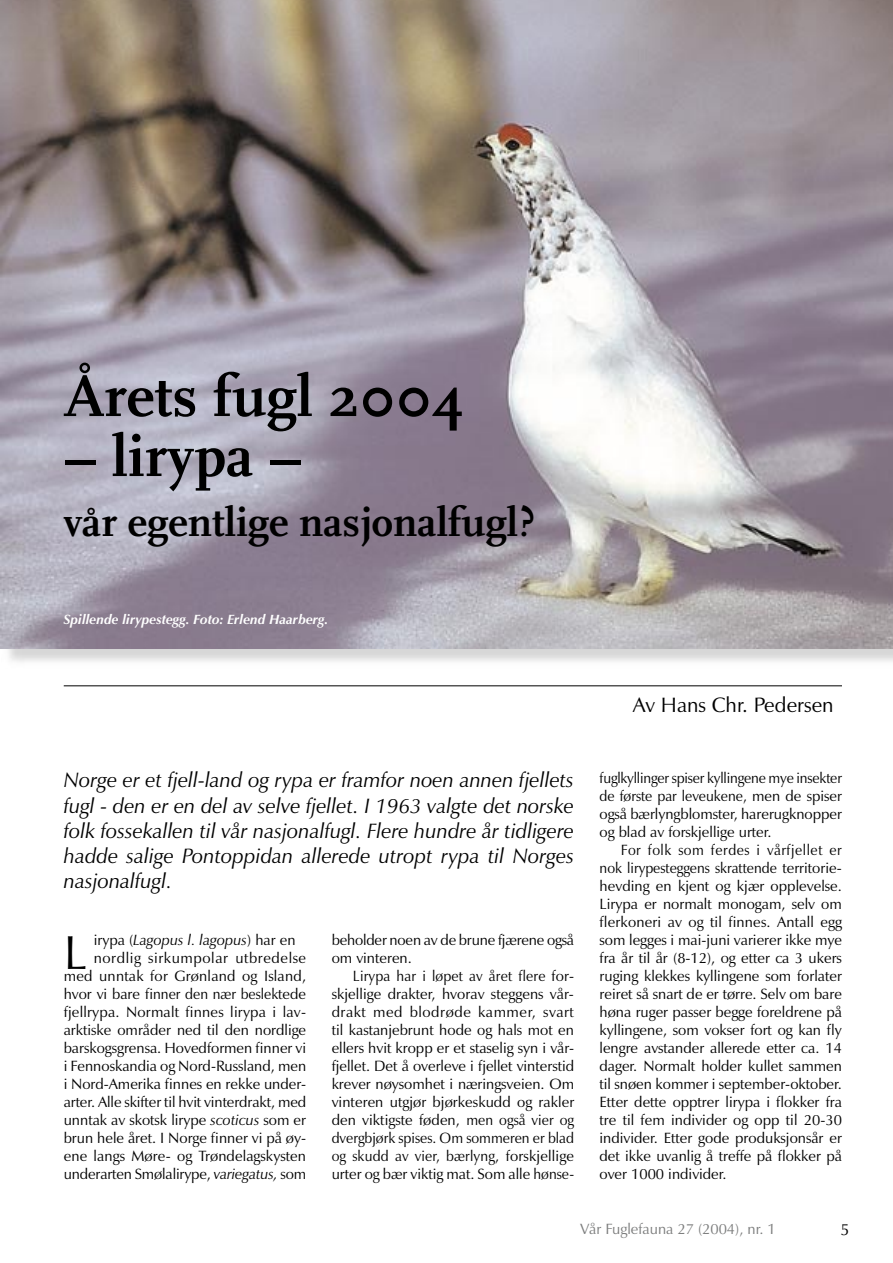
<style>
.page{position:relative;width:893px;height:1263px;background:#fff}
.page>*{position:absolute;margin:0;border:0;box-sizing:border-box;transform-origin:0 0}
.t1{font:700 60px "Scala";color:#000}
.t2{font:48px "Zapf Humanist 601 BT";color:#000}
.t3{font:700 42px "Scala";color:#000}
.t4{font:italic 21px/25.2px "Zapf Humanist 601 BT";color:#000;text-align:justify}
.t5{font:21px "Zapf Humanist 601 BT";color:#000}
.t6{font:16.5px "Zapf Humanist 601 BT";color:#000}
.t7{font:15px/18px "Zapf Humanist 601 BT";color:#000;text-align:justify;scale:.95 1}
.t8{font:15px/18px "Zapf Humanist 601 BT";color:#000}
.t9{font:italic 15px "Zapf Humanist 601 BT";color:#000}
.t10{font:15px "Zapf Humanist 601 BT";letter-spacing:.04em;color:#000}
.t11{font:15px "Zapf Humanist 601 BT";color:#7b7c7c}
.t12{font:italic 700 13.5px "Zapf Humanist 601 BT";color:#fff}
.s1{font-style:normal}
.s2{font-style:italic}
</style>
<div class="page">
<img style="left:0;top:0;width:893px;height:648px">
<h1 class="t1" style="left:64px;top:362px;width:402px">Årets fugl 2004</h1>
<h1 class="t1" style="left:64px;top:422px;width:239px">– lirypa –</h1>
<h3 class="t3" style="left:64px;top:499px;width:473px">vår egentlige nasjonalfugl?</h3>
<p class="t12" style="left:64px;top:611px;width:266px">Spillende lirypestegg. Foto: Erlend Haarberg.</p>
<p class="t4" style="left:64px;top:768px;width:512px">Norge er et fjell-land og rypa er framfor noen annen fjellets fugl - den er en del av selve fjellet. I 1963 valgte det norske folk fossekallen til vår nasjonalfugl. Flere hundre år tidligere hadde salige Pontoppidan allerede utropt rypa til Norges nasjonalfugl.</p>
<p class="t9" style="left:94px;top:930px;width:203px"><span class="s1">irypa (</span>Lagopus l. lagopus<span class="s1">) har en</span></p>
<p class="t10" style="left:94px;top:948px;width:214px">nordlig sirkumpolar utbredelse</p>
<p class="t8" style="left:64px;top:966px;width:244px">med unntak for Grønland og Island,</p>
<p class="t8" style="left:64px;top:984px;width:244px">hvor vi bare finner den nær beslektede</p>
<p class="t8" style="left:64px;top:1002px;width:244px">fjellrypa. Normalt finnes lirypa i lav-</p>
<p class="t8" style="left:64px;top:1020px;width:244px">arktiske områder ned til den nordlige</p>
<p class="t8" style="left:64px;top:1038px;width:244px">barskogsgrensa. Hovedformen finner vi</p>
<p class="t8" style="left:64px;top:1056px;width:244px">i Fennoskandia og Nord-Russland, men</p>
<p class="t8" style="left:64px;top:1074px;width:244px">i Nord-Amerika finnes en rekke under-</p>
<p class="t8" style="left:64px;top:1092px;width:244px">arter. Alle skifter til hvit vinterdrakt, med</p>
<p class="t8" style="left:64px;top:1110px;width:244px">unntak av skotsk lirype <span class="s2">scoticus</span> som er</p>
<p class="t8" style="left:64px;top:1128px;width:244px">brun hele året. I Norge finner vi på øy-</p>
<p class="t8" style="left:64px;top:1146px;width:244px">ene langs Møre- og Trøndelagskysten</p>
<p class="t8" style="left:64px;top:1164px;width:244px">underarten Smølalirype, <span class="s2">variegatus,</span> som</p>
<h2 class="t2" style="left:64px;top:922px;width:25px">L</h2>
<p class="t8" style="left:332px;top:930px;width:244px">beholder noen av de brune fjærene også om vinteren.</p>
<p class="t7" style="left:332px;top:966px;width:257px;text-indent:21px">Lirypa har i løpet av året flere for&shy;skjellige drakter, hvorav steggens vår&shy;drakt med blodrøde kammer, svart til kastanjebrunt hode og hals mot en ellers hvit kropp er et staselig syn i vår&shy;fjellet. Det å overleve i fjellet vinterstid krever nøysomhet i næringsveien. Om vinteren utgjør bjørkeskudd og rakler den viktigste føden, men også vier og dvergbjørk spises. Om sommeren er blad og skudd av vier, bærlyng, forskjellige urter og bær viktig mat. Som alle hønse-</p>
<h3 class="t5" style="left:633px;top:691px;width:202px">Av Hans Chr. Pedersen</h3>
<p class="t7" style="left:600px;top:768px;width:257px">fuglkyllinger spiser kyllingene mye insekter de første par leveukene, men de spiser også bærlyngblomster, harerugknopper og blad av forskjellige urter.</p>
<p class="t7" style="left:600px;top:840px;width:257px;text-indent:21px">For folk som ferdes i vårfjellet er nok lirypesteggens skrattende territorie&shy;hevding en kjent og kjær opplevelse.<br>Lirypa er normalt monogam, selv om flerkoneri av og til finnes. Antall egg som legges i mai-juni varierer ikke mye fra år til år (8-12), og etter ca 3 ukers ruging klekkes kyllingene som forlater reiret så snart de er tørre. Selv om bare høna ruger passer begge foreldrene på kyllingene, som vokser fort og kan fly lengre avstander allerede etter ca. 14 dager. Normalt holder kullet sammen til snøen kommer i september-oktober.<br>Etter dette opptrer lirypa i flokker fra tre til fem individer og opp til 20-30 individer. Etter gode produksjonsår er det ikke uvanlig å treffe på flokker på over 1000 individer.</p>
<p class="t11" style="left:580px;top:1219px;width:197px">Vår Fuglefauna 27 (2004), nr. 1</p>
<p class="t6" style="left:840px;top:1219px;width:11px">5</p>
</div>
